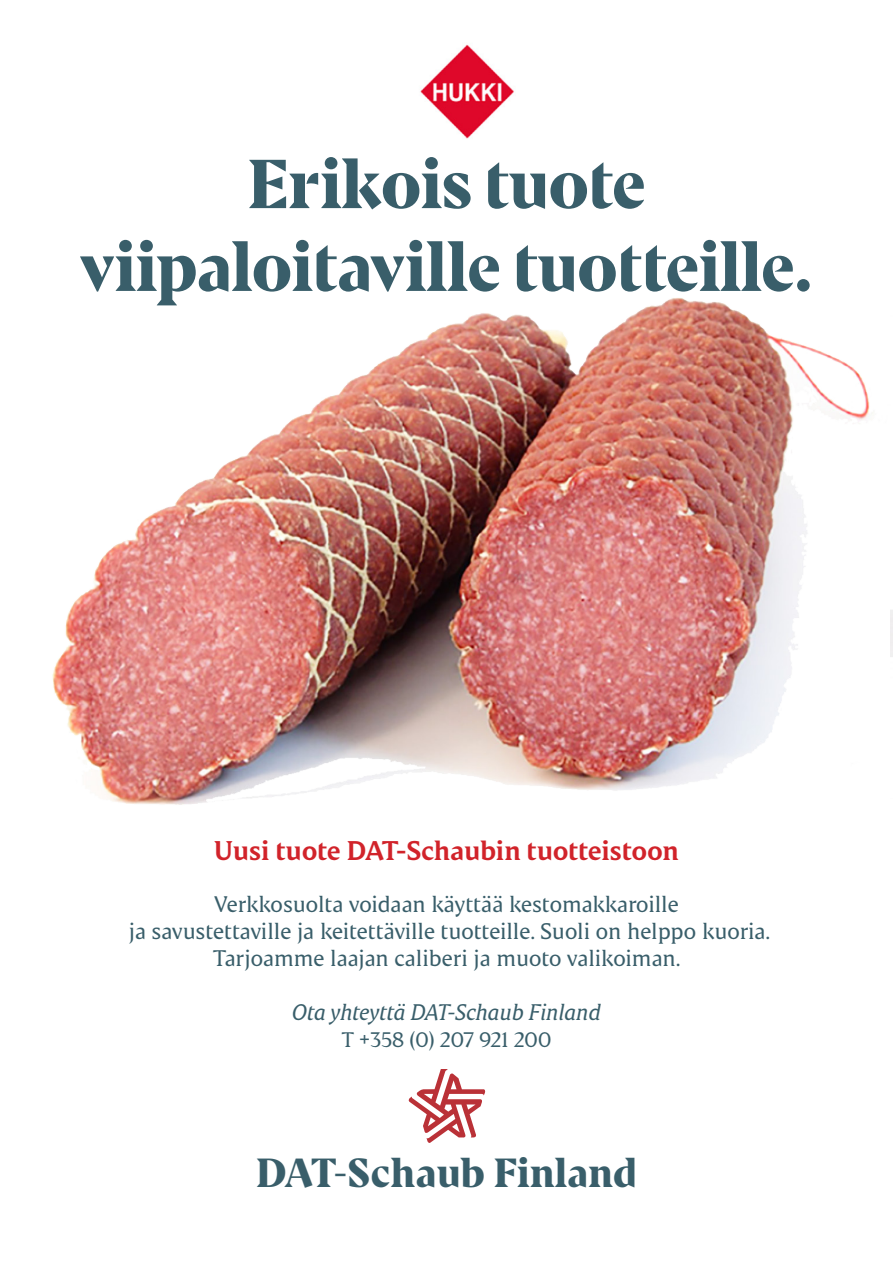
<style>
.page{position:relative;width:893px;height:1263px;background:#fff}
.page>*{position:absolute;margin:0;border:0;box-sizing:border-box;transform-origin:0 0}
.t1{font:700 69px "Danish Crown Display";color:#395e6a}
.t2{font:700 40.65px "Danish Crown Display";letter-spacing:.01em;color:#395e6a}
.t3{font:700 27px "Danish Crown Text";letter-spacing:-.005em;color:#d1232a}
.t4{font:22.5px "Danish Crown Text";letter-spacing:-.005em;color:#395e6a}
.t5{font:italic 22.5px "Danish Crown Text";color:#395e6a}
.t6{font:21px "Danish Crown Text";letter-spacing:.005em;color:#395e6a}
</style>
<div class="page">
<img style="left:52px;top:298px;width:839px;height:507px">
<img style="left:420px;top:44px;width:94px;height:95px">
<svg style="left:408px;top:1069px;width:78px;height:74px"></svg>
<p class="t1" style="left:248px;top:140px;width:399px">Erikois tuote</p>
<p class="t1" style="left:79px;top:223px;width:736px">viipaloitaville tuotteille.</p>
<p class="t3" style="left:214px;top:833px;width:467px">Uusi tuote DAT-Schaubin tuotteistoon</p>
<p class="t4" style="left:214px;top:891px;width:466px">Verkkosuolta voidaan käyttää kestomakkaroille</p>
<p class="t4" style="left:129px;top:918px;width:643px">ja savustettaville ja keitettäville tuotteille. Suoli on helppo kuoria.</p>
<p class="t4" style="left:213px;top:945px;width:469px">Tarjoamme laajan caliberi ja muoto valikoiman.</p>
<p class="t5" style="left:292px;top:999px;width:310px">Ota yhteyttä DAT-Schaub Finland</p>
<p class="t6" style="left:342px;top:1027px;width:211px">T +358 (0) 207 921 200</p>
<p class="t2" style="left:256px;top:1146px;width:382px">DAT-Schaub Finland</p>
</div>
